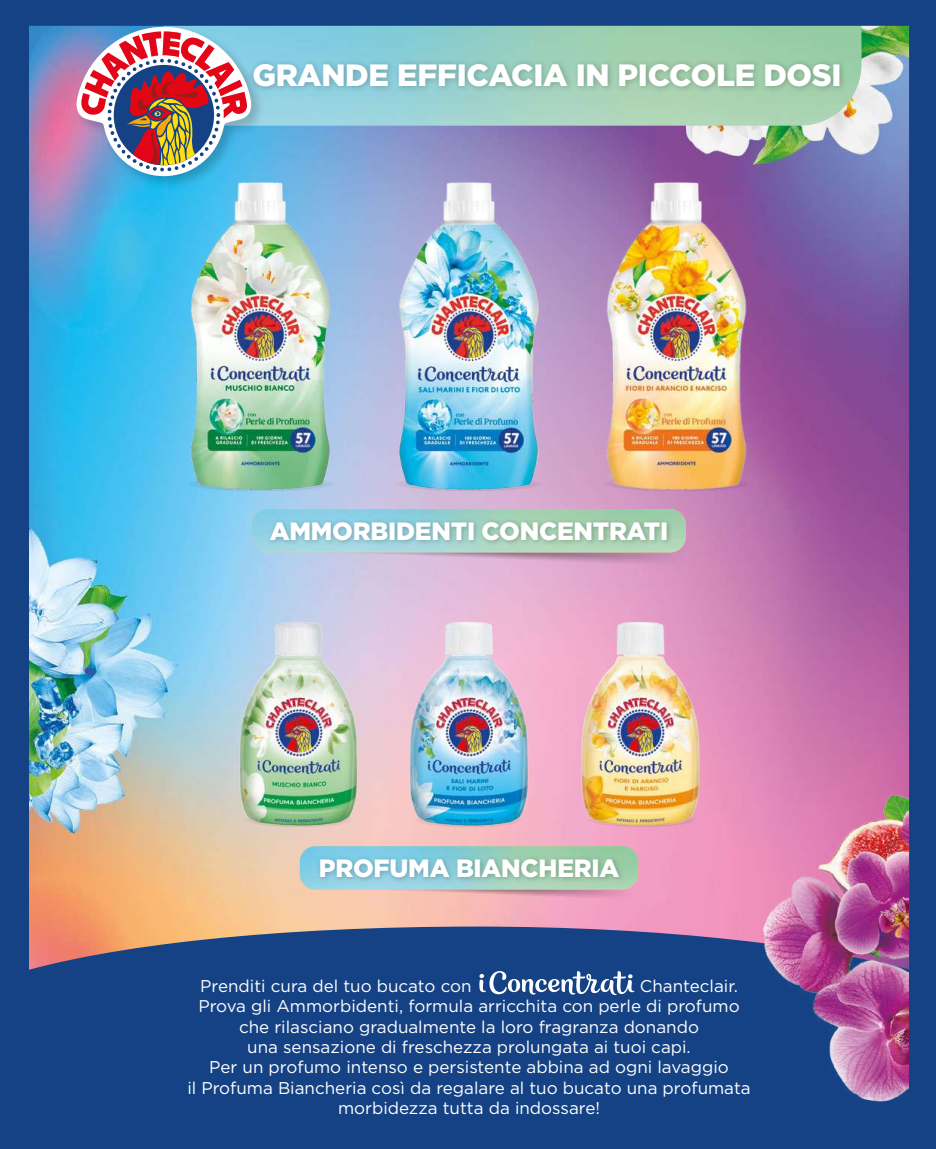
<style>
.page{position:relative;width:936px;height:1149px;background:#fff}
.page>*{position:absolute;margin:0;border:0;box-sizing:border-box;transform-origin:0 0}
.t1{font:900 30.75px "Gotham";letter-spacing:-.01em;color:#fff}
.t2{font:900 25.05px "Gotham";letter-spacing:-.01em;color:#fff}
.t3{font:16.95px "Gotham";color:#fff}
</style>
<div class="page">
<img style="left:0;top:0;width:935px;height:1148px">
<svg style="left:929px;top:0;width:7px;height:5px"></svg>
<h1 class="t1" style="left:252px;top:53px;width:590px">GRANDE EFFICACIA IN PICCOLE DOSI</h1>
<h2 class="t2" style="left:270px;top:513px;width:400px">AMMORBIDENTI CONCENTRATI</h2>
<h2 class="t2" style="left:319px;top:850px;width:302px">PROFUMA BIANCHERIA</h2>
<p class="t3" style="left:200px;top:974px;width:273px">Prenditi cura del tuo bucato con</p>
<p class="t3" style="left:639px;top:974px;width:99px">Chanteclair.</p>
<p class="t3" style="left:198px;top:994px;width:542px">Prova gli Ammorbidenti, formula arricchita con perle di profumo</p>
<p class="t3" style="left:239px;top:1015px;width:461px">che rilasciano gradualmente la loro fragranza donando</p>
<p class="t3" style="left:247px;top:1035px;width:445px">una sensazione di freschezza prolungata ai tuoi capi.</p>
<p class="t3" style="left:209px;top:1056px;width:521px">Per un profumo intenso e persistente abbina ad ogni lavaggio</p>
<p class="t3" style="left:187px;top:1076px;width:565px">il Profuma Biancheria così da regalare al tuo bucato una profumata</p>
<p class="t3" style="left:338px;top:1096px;width:263px">morbidezza tutta da indossare!</p>
</div>
